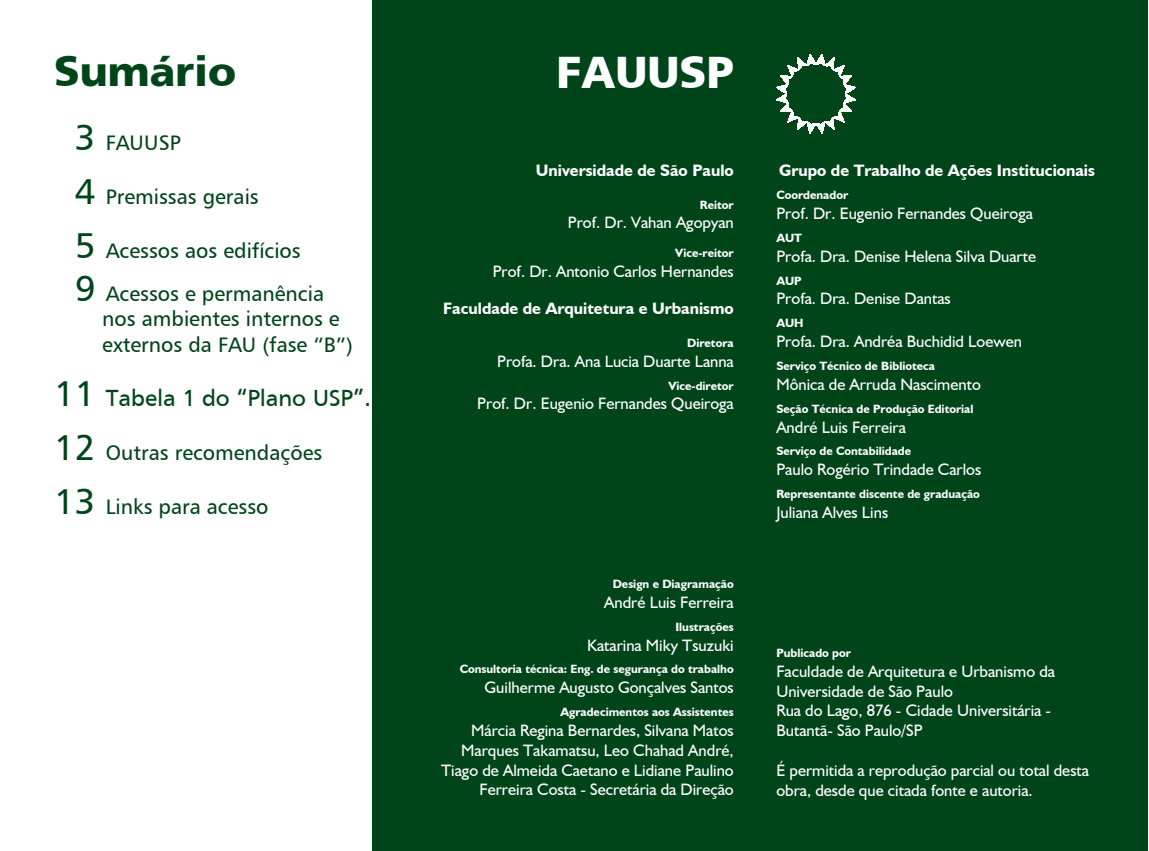
<style>
.page{position:relative;width:1149px;height:851px;background:#fff}
.page>*{position:absolute;margin:0;border:0;box-sizing:border-box;transform-origin:0 0}
.t1{font:900 44.25px "Frutiger";color:#fff}
.t2{font:900 42px "Frutiger";color:#00451a}
.t3{font:24px "Frutiger";color:#00451a}
.t4{font:21px/43.2px "Humanist 777 BT Roman B";color:#00451a}
.t5{font:16.5px/19.8px "Humanist 521 BT";color:#fff}
.t6{font:700 16.5px "Humanist 521 BT";color:#fff}
.t7{font:700 12px "Humanist 521 BT";color:#fff}
.s1{font-size:36px;color:#fff}
.s2{font-size:36px}
.s3{font-family:"Humanist 777 BT Roman B";font-size:36px}
</style>
<div class="page">
<div style="left:372px;top:0;width:775px;height:850px;background:#00451a"></div>
<svg style="left:776px;top:54px;width:79px;height:80px"></svg>
<h2 class="t2" style="left:54px;top:46px;width:184px">Sumário</h2>
<h1 class="t1" style="left:556px;top:46px;width:179px">FAUUSP</h1>
<p class="t4" style="left:54px;top:120px;width:128px"><span class="s1">0</span><span class="s2">3</span> FAUUSP</p>
<p class="t4" style="left:54px;top:174px;width:206px"><span class="s1">0</span><span class="s2">4</span> Premissas gerais</p>
<p class="t4" style="left:54px;top:228px;width:271px"><span class="s1">0</span><span class="s2">5</span> Acessos aos edifícios<br><span class="s1">0</span><span class="s2">9</span> Acessos e permanência</p>
<p class="t4" style="left:102px;top:306px;width:252px;line-height:25.2px">nos ambientes internos e externos da FAU (fase “B”)</p>
<h3 class="t3" style="left:54px;top:384px;width:318px"><span class="s3">11</span> Tabela 1 do “Plano USP”.</h3>
<p class="t4" style="left:54px;top:430px;width:270px"><span class="s2">12</span> Outras recomendações</p>
<p class="t4" style="left:54px;top:484px;width:216px"><span class="s2">13</span> Links para acesso</p>
<p class="t6" style="left:535px;top:160px;width:199px">Universidade de São Paulo</p>
<p class="t7" style="left:699px;top:197px;width:35px">Reitor</p>
<p class="t5" style="left:567px;top:212px;width:167px">Prof. Dr. Vahan Agopyan</p>
<p class="t7" style="left:675px;top:245px;width:60px">Vice-reitor</p>
<p class="t5" style="left:492px;top:260px;width:242px">Prof. Dr. Antonio Carlos Hernandes</p>
<p class="t6" style="left:443px;top:298px;width:292px">Faculdade de Arquitetura e Urbanismo</p>
<p class="t7" style="left:687px;top:335px;width:48px">Diretora</p>
<p class="t5" style="left:497px;top:350px;width:238px">Profa. Dra. Ana Lucia Duarte Lanna</p>
<p class="t7" style="left:668px;top:378px;width:67px">Vice-diretor</p>
<p class="t5" style="left:477px;top:393px;width:258px">Prof. Dr. Eugenio Fernandes Queiroga</p>
<p class="t7" style="left:612px;top:576px;width:122px">Design e Diagramação</p>
<p class="t5" style="left:604px;top:592px;width:131px">André Luis Ferreira</p>
<p class="t7" style="left:675px;top:619px;width:60px">Ilustrações</p>
<p class="t5" style="left:587px;top:634px;width:148px">Katarina Miky Tsuzuki</p>
<p class="t7" style="left:459px;top:661px;width:275px">Consultoria técnica: Eng. de segurança do trabalho</p>
<p class="t5" style="left:484px;top:677px;width:251px">Guilherme Augusto Gonçalves Santos</p>
<p class="t7" style="left:560px;top:704px;width:175px">Agradecimentos aos Assistentes</p>
<p class="t5" style="left:441px;top:720px;width:294px;text-align:right">Márcia Regina Bernardes, Silvana Matos Marques Takamatsu, Leo Chahad André, Tiago de Almeida Caetano e Lidiane Paulino Ferreira Costa - Secretária da Direção</p>
<p class="t6" style="left:779px;top:160px;width:317px">Grupo de Trabalho de Ações Institucionais</p>
<p class="t7" style="left:776px;top:187px;width:73px">Coordenador</p>
<p class="t5" style="left:776px;top:203px;width:258px">Prof. Dr. Eugenio Fernandes Queiroga</p>
<p class="t7" style="left:776px;top:230px;width:27px">AUT</p>
<p class="t5" style="left:776px;top:246px;width:261px">Profa. Dra. Denise Helena Silva Duarte</p>
<p class="t7" style="left:776px;top:273px;width:27px">AUP</p>
<p class="t5" style="left:776px;top:288px;width:176px">Profa. Dra. Denise Dantas</p>
<p class="t7" style="left:776px;top:315px;width:29px">AUH</p>
<p class="t5" style="left:776px;top:331px;width:247px">Profa. Dra. Andréa Buchidid Loewen</p>
<p class="t7" style="left:776px;top:358px;width:160px">Serviço Técnico de Biblioteca</p>
<p class="t5" style="left:776px;top:374px;width:206px">Mônica de Arruda Nascimento</p>
<p class="t7" style="left:776px;top:401px;width:199px">Seção Técnica de Produção Editorial</p>
<p class="t5" style="left:776px;top:416px;width:131px">André Luis Ferreira</p>
<p class="t7" style="left:776px;top:444px;width:136px">Serviço de Contabilidade</p>
<p class="t5" style="left:776px;top:459px;width:206px">Paulo Rogério Trindade Carlos</p>
<p class="t7" style="left:776px;top:486px;width:205px">Representante discente de graduação</p>
<p class="t5" style="left:776px;top:502px;width:113px">Juliana Alves Lins</p>
<p class="t7" style="left:776px;top:645px;width:76px">Publicado por</p>
<p class="t5" style="left:776px;top:660px;width:280px">Faculdade de Arquitetura e Urbanismo da<br>Universidade de São Paulo<br>Rua do Lago, 876 - Cidade Universitária -<br>Butantã- São Paulo/SP</p>
<p class="t5" style="left:776px;top:759px;width:314px">É permitida a reprodução parcial ou total desta obra, desde que citada fonte e autoria.</p>
</div>
